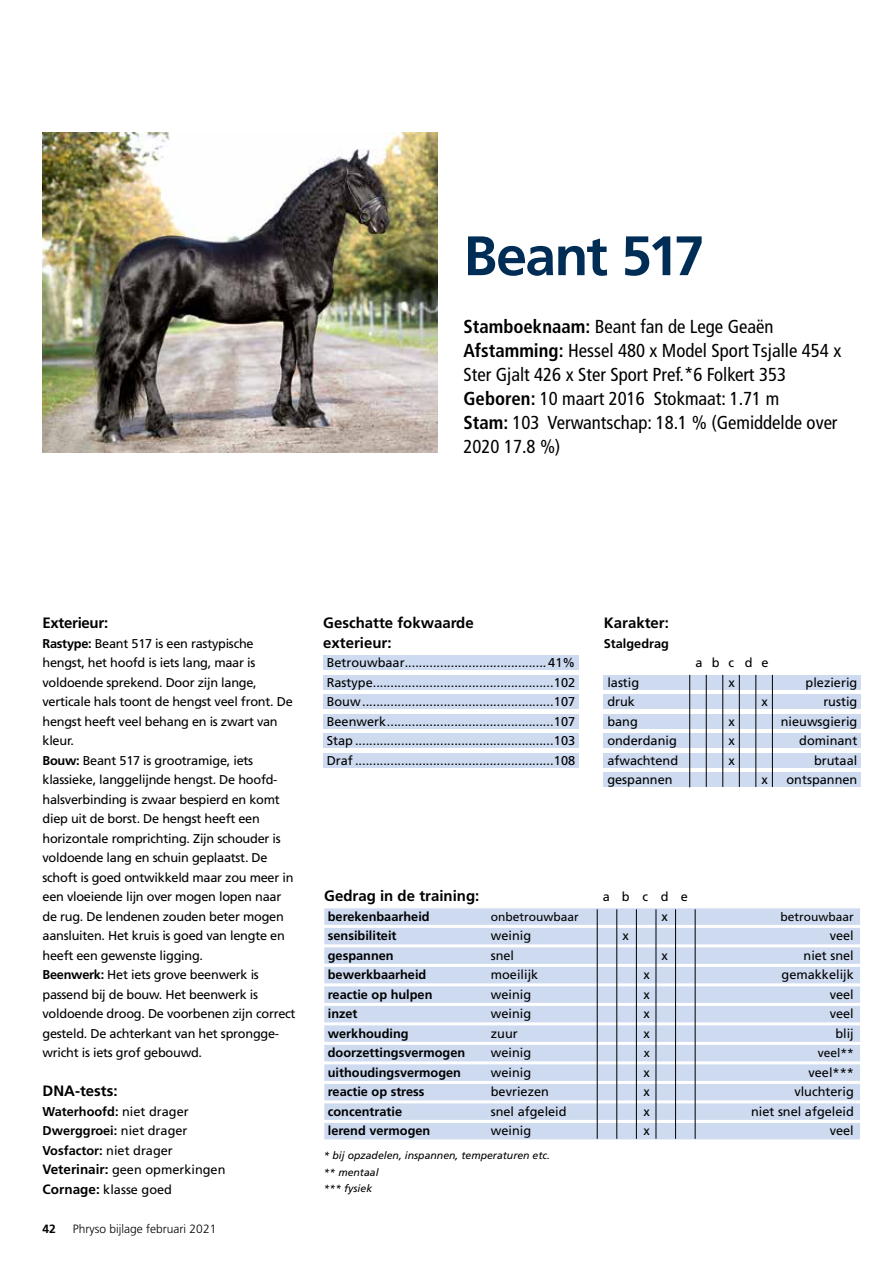
<style>
.page{position:relative;width:893px;height:1263px;background:#fff}
.page>*{position:absolute;margin:0;border:0;box-sizing:border-box;transform-origin:0 0}
.t1{font:700 55.5px "Frutiger LT Std";letter-spacing:-.035em;color:#002d56}
.t2{font:condensed 18.75px/24px "Frutiger LT Std";color:#000}
.t3{font:700 15px/19.5px "Frutiger LT Std";color:#000}
.t4{font:700 15px "Frutiger LT Std";letter-spacing:-.02em;color:#000}
.t5{font:12.75px/19.5px "Frutiger LT Std";letter-spacing:-.02em;color:#000}
.t6{font:12.75px/19.5px "Frutiger LT Std";color:#000}
.t7{font:700 12.75px "Frutiger LT Std";color:#000}
.t8{font:12px "Frutiger LT Std";color:#000}
.t9{font:300 12px "Frutiger LT Std";color:#000}
.t10{font:700 12px "Frutiger LT Std";color:#000}
.t11{font:italic 10.5px/16.5px "Frutiger LT Std";color:#000}
.s1{font-weight:700}
.s2{font-weight:700;font-size:13.5px}
</style>
<div class="page">
<img style="left:43px;top:132px;width:395px;height:321px">
<div style="left:604px;top:675px;width:257px;height:15px;background:#cddaf0"></div>
<div style="left:604px;top:694px;width:257px;height:15px;background:#cddaf0"></div>
<div style="left:604px;top:714px;width:257px;height:15px;background:#cddaf0"></div>
<div style="left:604px;top:733px;width:257px;height:15px;background:#cddaf0"></div>
<div style="left:604px;top:753px;width:257px;height:15px;background:#cddaf0"></div>
<div style="left:604px;top:772px;width:257px;height:15px;background:#cddaf0"></div>
<div style="left:324px;top:908px;width:536px;height:17px;background:#cddaf0"></div>
<div style="left:324px;top:928px;width:536px;height:16px;background:#cddaf0"></div>
<div style="left:324px;top:947px;width:536px;height:17px;background:#cddaf0"></div>
<div style="left:324px;top:967px;width:536px;height:16px;background:#cddaf0"></div>
<div style="left:324px;top:986px;width:536px;height:17px;background:#cddaf0"></div>
<div style="left:324px;top:1006px;width:536px;height:16px;background:#cddaf0"></div>
<div style="left:324px;top:1025px;width:536px;height:17px;background:#cddaf0"></div>
<div style="left:324px;top:1045px;width:536px;height:16px;background:#cddaf0"></div>
<div style="left:324px;top:1064px;width:536px;height:17px;background:#cddaf0"></div>
<div style="left:324px;top:1084px;width:536px;height:16px;background:#cddaf0"></div>
<div style="left:324px;top:1103px;width:536px;height:17px;background:#cddaf0"></div>
<div style="left:324px;top:1123px;width:536px;height:16px;background:#cddaf0"></div>
<div style="left:323px;top:655px;width:255px;height:15px;background:#cddaf0"></div>
<div style="left:323px;top:675px;width:255px;height:15px;background:#cddaf0"></div>
<div style="left:323px;top:694px;width:255px;height:15px;background:#cddaf0"></div>
<div style="left:323px;top:714px;width:255px;height:15px;background:#cddaf0"></div>
<div style="left:323px;top:733px;width:255px;height:15px;background:#cddaf0"></div>
<div style="left:323px;top:753px;width:255px;height:15px;background:#cddaf0"></div>
<hr style="left:689px;top:675px;width:1px;height:112px;background:#000">
<hr style="left:706px;top:675px;width:1px;height:112px;background:#000">
<hr style="left:722px;top:675px;width:1px;height:112px;background:#000">
<hr style="left:772px;top:675px;width:1px;height:112px;background:#000">
<hr style="left:739px;top:675px;width:1px;height:112px;background:#000">
<hr style="left:756px;top:675px;width:1px;height:112px;background:#000">
<hr style="left:597px;top:909px;width:1px;height:230px;background:#000">
<hr style="left:617px;top:909px;width:1px;height:230px;background:#000">
<hr style="left:636px;top:909px;width:1px;height:230px;background:#000">
<hr style="left:656px;top:909px;width:1px;height:230px;background:#000">
<hr style="left:675px;top:909px;width:1px;height:230px;background:#000">
<hr style="left:695px;top:909px;width:1px;height:230px;background:#000">
<h1 class="t1" style="left:463px;top:223px;width:243px">Beant 517</h1>
<h2 class="t2" style="left:463px;top:314px;width:379px"><span class="s1">Stamboeknaam:</span> Beant fan de Lege Geaën <span class="s1">Afstamming:</span> Hessel 480 x Model Sport Tsjalle 454 x Ster Gjalt 426 x Ster Sport Pref.*6 Folkert 353<br><span class="s1">Geboren:</span> 10 maart 2016 Stokmaat: 1.71 m<br><span class="s1">Stam:</span> 103 Verwantschap: 18.1 % (Gemiddelde over 2020 17.8 %)</h2>
<p class="t4" style="left:43px;top:614px;width:67px">Exterieur:</p>
<p class="t5" style="left:43px;top:633px;width:255px"><span class="s1">Rastype:</span> Beant 517 is een rastypische hengst, het hoofd is iets lang, maar is voldoende sprekend. Door zijn lange, verticale hals toont de hengst veel front. De hengst heeft veel behang en is zwart van kleur.<br><span class="s1">Bouw:</span> Beant 517 is grootramige, iets klassieke, langgelijnde hengst. De hoofd&shy;halsverbinding is zwaar bespierd en komt diep uit de borst. De hengst heeft een horizontale romprichting. Zijn schouder is voldoende lang en schuin geplaatst. De schoft is goed ontwikkeld maar zou meer in een vloeiende lijn over mogen lopen naar de rug. De lendenen zouden beter mogen aansluiten. Het kruis is goed van lengte en heeft een gewenste ligging.<br><span class="s1">Beenwerk:</span> Het iets grove beenwerk is passend bij de bouw. Het beenwerk is voldoende droog. De voorbenen zijn correct gesteld. De achterkant van het sprongge&shy;wricht is iets grof gebouwd.</p>
<p class="t3" style="left:43px;top:1081px;width:76px">DNA-tests:</p>
<p class="t6" style="left:43px;top:1101px;width:184px"><span class="s1">Waterhoofd:</span> niet drager<br><span class="s1">Dwerggroei:</span> niet drager<br><span class="s1">Vosfactor:</span> niet drager<br><span class="s2">Veterinair:</span> geen opmerkingen<br><span class="s2">Cornage:</span> klasse goed</p>
<p class="t10" style="left:43px;top:1221px;width:15px">42</p>
<p class="t9" style="left:73px;top:1222px;width:145px">Phryso bijlage februari 2021</p>
<p class="t3" style="left:323px;top:613px;width:152px">Geschatte fokwaarde exterieur:</p>
<p class="t5" style="left:327px;top:653px;width:250px;text-align:justify">Betrouwbaar........................................ 41% Rastype...................................................102<br>Bouw......................................................107<br>Beenwerk...............................................107<br>Stap ........................................................103<br>Draf ........................................................108</p>
<p class="t3" style="left:604px;top:613px;width:67px">Karakter:</p>
<p class="t7" style="left:604px;top:636px;width:67px">Stalgedrag</p>
<p class="t5" style="left:695px;top:653px;width:75px">a b c d e</p>
<p class="t5" style="left:607px;top:672px;width:33px">lastig</p>
<p class="t5" style="left:728px;top:672px;width:8px">x</p>
<p class="t6" style="left:806px;top:672px;width:53px">plezierig</p>
<p class="t5" style="left:607px;top:692px;width:29px">druk</p>
<p class="t5" style="left:761px;top:692px;width:8px">x</p>
<p class="t5" style="left:823px;top:692px;width:36px">rustig</p>
<p class="t5" style="left:607px;top:711px;width:32px">bang</p>
<p class="t5" style="left:728px;top:711px;width:8px">x</p>
<p class="t6" style="left:781px;top:711px;width:78px">nieuwsgierig</p>
<p class="t6" style="left:607px;top:731px;width:71px">onderdanig</p>
<p class="t5" style="left:728px;top:731px;width:8px">x</p>
<p class="t6" style="left:799px;top:731px;width:60px">dominant</p>
<p class="t6" style="left:607px;top:750px;width:72px">afwachtend</p>
<p class="t5" style="left:728px;top:750px;width:8px">x</p>
<p class="t6" style="left:814px;top:750px;width:45px">brutaal</p>
<p class="t6" style="left:607px;top:770px;width:67px">gespannen</p>
<p class="t5" style="left:761px;top:770px;width:8px">x</p>
<p class="t6" style="left:786px;top:770px;width:72px">ontspannen</p>
<p class="t3" style="left:324px;top:886px;width:157px">Gedrag in de training:</p>
<p class="t5" style="left:603px;top:887px;width:87px">abcde</p>
<p class="t7" style="left:328px;top:909px;width:103px">berekenbaarheid</p>
<p class="t8" style="left:491px;top:909px;width:90px">onbetrouwbaar</p>
<p class="t5" style="left:662px;top:906px;width:8px">x</p>
<p class="t8" style="left:780px;top:909px;width:75px">betrouwbaar</p>
<p class="t7" style="left:328px;top:928px;width:70px">sensibiliteit</p>
<p class="t5" style="left:491px;top:926px;width:42px">weinig</p>
<p class="t5" style="left:623px;top:926px;width:8px">x</p>
<p class="t5" style="left:830px;top:926px;width:26px">veel</p>
<p class="t7" style="left:328px;top:948px;width:67px">gespannen</p>
<p class="t5" style="left:491px;top:945px;width:25px">snel</p>
<p class="t5" style="left:662px;top:945px;width:8px">x</p>
<p class="t6" style="left:803px;top:945px;width:52px">niet snel</p>
<p class="t7" style="left:328px;top:967px;width:100px">bewerkbaarheid</p>
<p class="t6" style="left:491px;top:965px;width:49px">moeilijk</p>
<p class="t5" style="left:644px;top:965px;width:8px">x</p>
<p class="t6" style="left:781px;top:965px;width:74px">gemakkelijk</p>
<p class="t7" style="left:328px;top:987px;width:106px">reactie op hulpen</p>
<p class="t5" style="left:491px;top:984px;width:42px">weinig</p>
<p class="t5" style="left:644px;top:984px;width:8px">x</p>
<p class="t5" style="left:830px;top:984px;width:26px">veel</p>
<p class="t7" style="left:328px;top:1006px;width:31px">inzet</p>
<p class="t5" style="left:491px;top:1004px;width:42px">weinig</p>
<p class="t5" style="left:644px;top:1004px;width:8px">x</p>
<p class="t5" style="left:830px;top:1004px;width:26px">veel</p>
<p class="t7" style="left:328px;top:1026px;width:82px">werkhouding</p>
<p class="t5" style="left:491px;top:1023px;width:28px">zuur</p>
<p class="t5" style="left:644px;top:1023px;width:8px">x</p>
<p class="t5" style="left:835px;top:1023px;width:20px">blij</p>
<p class="t7" style="left:328px;top:1045px;width:139px">doorzettingsvermogen</p>
<p class="t5" style="left:491px;top:1043px;width:42px">weinig</p>
<p class="t8" style="left:644px;top:1046px;width:7px">x</p>
<p class="t8" style="left:818px;top:1046px;width:38px">veel**</p>
<p class="t7" style="left:328px;top:1065px;width:135px">uithoudingsvermogen</p>
<p class="t5" style="left:491px;top:1062px;width:42px">weinig</p>
<p class="t5" style="left:644px;top:1062px;width:8px">x</p>
<p class="t5" style="left:808px;top:1062px;width:47px">veel***</p>
<p class="t7" style="left:328px;top:1084px;width:98px">reactie op stress</p>
<p class="t6" style="left:491px;top:1082px;width:60px">bevriezen</p>
<p class="t5" style="left:644px;top:1082px;width:8px">x</p>
<p class="t6" style="left:794px;top:1082px;width:61px">vluchterig</p>
<p class="t7" style="left:328px;top:1104px;width:76px">concentratie</p>
<p class="t6" style="left:491px;top:1101px;width:77px">snel afgeleid</p>
<p class="t5" style="left:644px;top:1101px;width:8px">x</p>
<p class="t6" style="left:751px;top:1101px;width:104px">niet snel afgeleid</p>
<p class="t7" style="left:328px;top:1123px;width:104px">lerend vermogen</p>
<p class="t5" style="left:491px;top:1121px;width:42px">weinig</p>
<p class="t5" style="left:644px;top:1121px;width:8px">x</p>
<p class="t5" style="left:830px;top:1121px;width:26px">veel</p>
<p class="t11" style="left:324px;top:1147px;width:228px">* bij opzadelen, inspannen, temperaturen etc. ** mentaal<br>*** fysiek</p>
</div>
